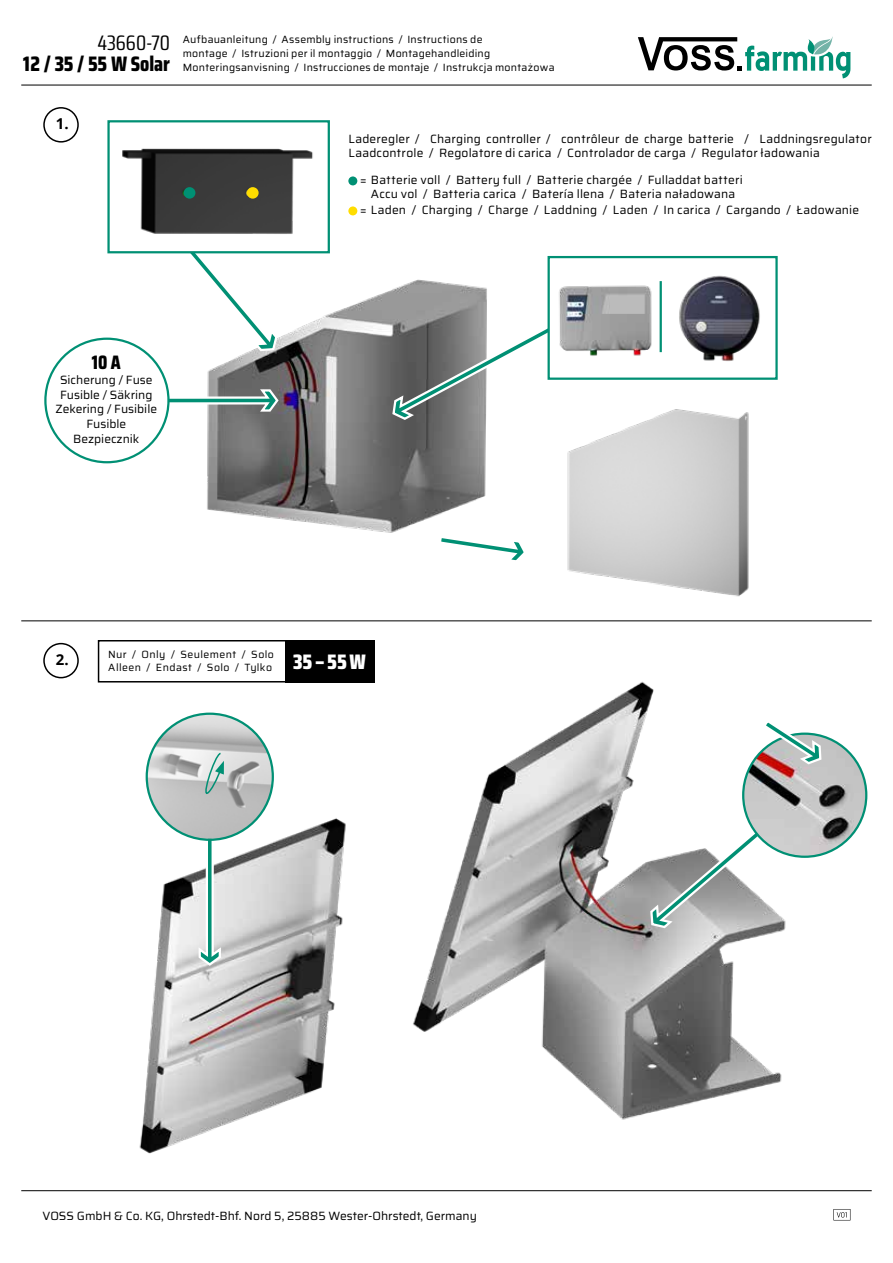
<style>
.page{position:relative;width:893px;height:1263px;background:#fff}
.page>*{position:absolute;margin:0;border:0;box-sizing:border-box;transform-origin:0 0}
.t1{font:800 21px "Saira Condensed";color:#000}
.t2{font:21px "Saira Condensed";color:#000}
.t3{font:800 19.5px "Saira Condensed";color:#000}
.t4{font:700 15px "Open Sans";color:#000}
.t5{font:12px/14.7px "Saira";letter-spacing:.01em;color:#000;text-align:center}
.t6{font:10.5px/13.5px "Saira";letter-spacing:.02em;color:#000}
.t7{font:10.5px/13.5px "Saira";letter-spacing:.04em;color:#000}
</style>
<div class="page">
<hr style="left:21px;top:85px;width:851px;height:1px;background:#000">
<hr style="left:21px;top:1190px;width:851px;height:1px;background:#000">
<hr style="left:21px;top:620px;width:851px;height:1px;background:#000">
<div style="left:43px;top:107px;width:36px;height:36px;border:2px solid #000;border-radius:50%"></div>
<div style="left:43px;top:643px;width:36px;height:35px;border:2px solid #000;border-radius:50%"></div>
<svg style="left:638px;top:36px;width:212px;height:42px"></svg>
<svg style="left:833px;top:1209px;width:17px;height:11px"></svg>
<img style="left:139px;top:818px;width:207px;height:336px">
<img style="left:207px;top:278px;width:341px;height:255px">
<img style="left:546px;top:409px;width:203px;height:188px">
<svg style="left:139px;top:253px;width:140px;height:99px"></svg>
<div style="left:348px;top:176px;width:9px;height:9px;background:#009074;border-radius:50%"></div>
<div style="left:348px;top:206px;width:9px;height:9px;background:#fd0;border-radius:50%"></div>
<img style="left:122px;top:148px;width:191px;height:86px">
<div style="left:107px;top:120px;width:223px;height:133px;border:2px solid #009074"></div>
<div style="left:184px;top:187px;width:11px;height:12px;background:#009074;border-radius:50%"></div>
<div style="left:247px;top:187px;width:12px;height:12px;background:#fd0;border-radius:50%"></div>
<svg style="left:169px;top:388px;width:111px;height:25px"></svg>
<div style="left:45px;top:339px;width:123px;height:123px;background:#fff;border-radius:50%"></div>
<svg style="left:391px;top:300px;width:207px;height:121px"></svg>
<div style="left:548px;top:256px;width:230px;height:124px;background:#fff;border:2px solid #009074"></div>
<hr style="left:660px;top:281px;width:2px;height:71px;background:#009074">
<img style="left:559px;top:285px;width:93px;height:71px">
<img style="left:679px;top:275px;width:81px;height:86px">
<svg style="left:441px;top:538px;width:83px;height:23px"></svg>
<img style="left:413px;top:681px;width:419px;height:439px">
<img style="left:743px;top:734px;width:123px;height:123px;border-radius:62px">
<svg style="left:649px;top:718px;width:181px;height:211px"></svg>
<img style="left:147px;top:715px;width:126px;height:124px">
<svg style="left:197px;top:735px;width:27px;height:232px"></svg>
<div style="left:98px;top:640px;width:276px;height:42px;border:2px solid #000"></div>
<div style="left:285px;top:640px;width:89px;height:42px;background:#000"></div>
<h1 class="t2" style="left:98px;top:27px;width:74px">43660-70</h1>
<h1 class="t1" style="left:23px;top:48px;width:149px">12 / 35 / 55 W Solar</h1>
<p class="t6" style="left:183px;top:33px;width:373px">Aufbauanleitung / Assembly instructions / Instructions de<br>montage / Istruzioni per il montaggio / Montagehandleiding<br>Monteringsanvisning / Instrucciones de montaje / Instrukcja montażowa</p>
<p class="t4" style="left:56px;top:113px;width:14px">1.</p>
<p class="t5" style="left:348px;top:131px;width:525px;text-align:left">Laderegler / Charging controller / contrôleur de charge batterie / Laddningsregulator<br>Laadcontrole / Regolatore di carica / Controlador de carga / Regulator ładowania</p>
<p class="t5" style="left:360px;top:172px;width:384px">= Batterie voll / Battery full / Batterie chargée / Fulladdat batteri<br>Accu vol / Batteria carica / Batería llena / Bateria naładowana</p>
<p class="t5" style="left:360px;top:202px;width:500px">= Laden / Charging / Charge / Laddning / Laden / In carica / Cargando / Ładowanie</p>
<h2 class="t3" style="left:92px;top:347px;width:30px">10 A</h2>
<p class="t5" style="left:55px;top:372px;width:103px">Sicherung / Fuse<br>Fusible / Säkring<br>Zekering / Fusibile<br>Fusible<br>Bezpiecznik</p>
<p class="t4" style="left:56px;top:649px;width:14px">2.</p>
<p class="t7" style="left:108px;top:647px;width:259px">Nur / Only / Seulement / Solo<br>Alleen / Endast / Solo / Tylko <sup>35–55W</sup></p>
<p class="t5" style="left:43px;top:1209px;width:436px">VOSS GmbH &amp; Co. KG, Ohrstedt-Bhf. Nord 5, 25885 Wester-Ohrstedt, Germany</p>
</div>
